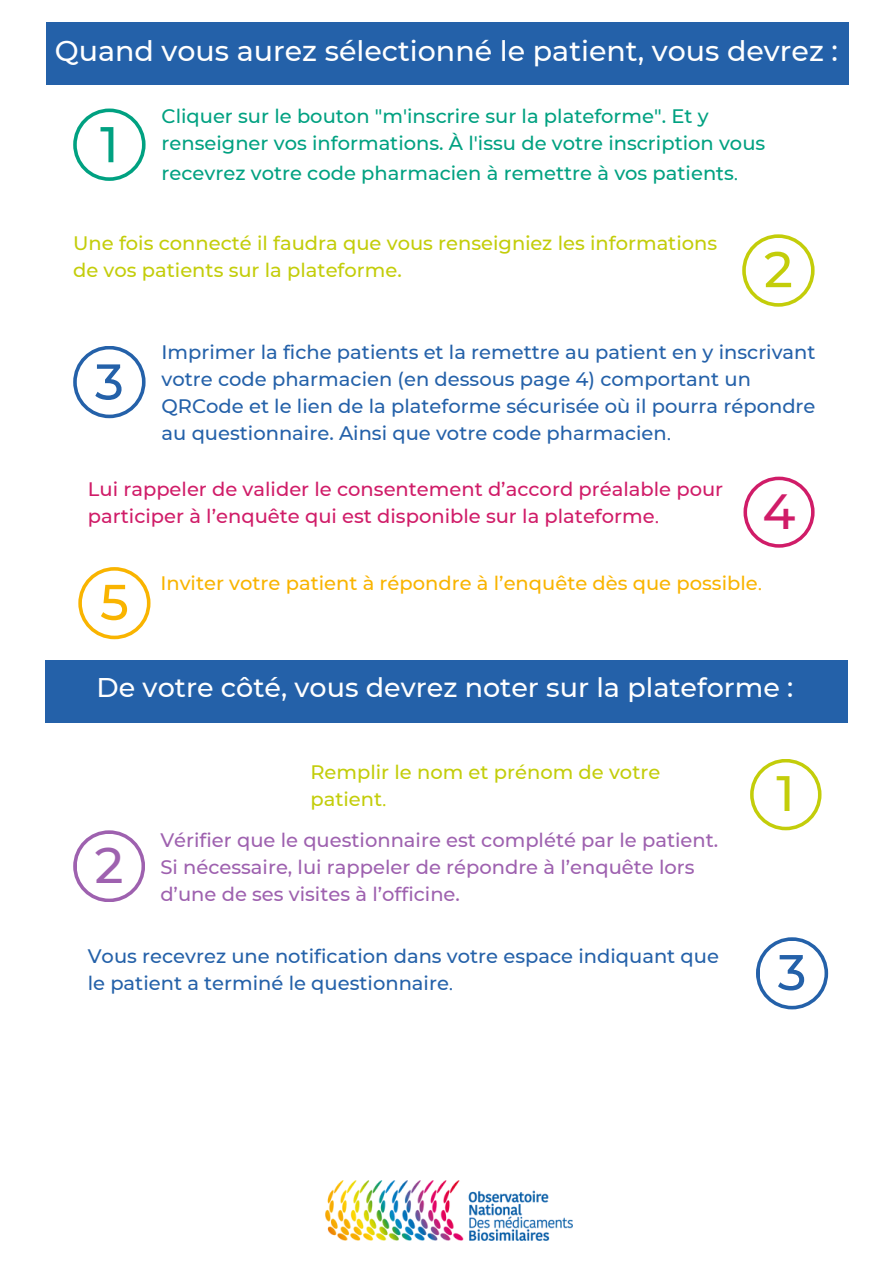
<style>
.page{position:relative;width:893px;height:1264px;background:#fff}
.page>*{position:absolute;margin:0;border:0;box-sizing:border-box;transform-origin:0 0}
.t1{font:500 50.25px "Montserrat";color:#2461a9}
.t2{font:500 50.25px "Montserrat";color:#c3cd0a}
.t3{font:500 50.25px "Montserrat";color:#00a181}
.t4{font:500 50.1px "Montserrat";color:#f9b400}
.t5{font:500 50.1px "Montserrat";color:#2461a9}
.t6{font:500 49.8px "Montserrat";color:#9e61af}
.t7{font:500 49.5px "Montserrat";color:#c3cd0a}
.t8{font:500 49.35px "Montserrat";color:#d01c68}
.t9{font:500 28.5px "Montserrat";color:#fff}
.t10{font:500 27px "Montserrat";color:#fff}
.t11{font:500 19.5px/27px "Montserrat";color:#2461a9}
.t12{font:500 19.5px/27.3px "Montserrat";color:#00a181}
.t13{font:500 19.5px/27px "Montserrat";color:#9e61af}
.t14{font:500 19.5px/27px "Montserrat";color:#c3cd0a}
.t15{font:500 19.5px/27px "Montserrat";color:#d01c68}
.t16{font:500 19.5px "Montserrat";color:#f9b400}
.s1{font-family:"Avenir";font-size:21.75px}
.s2{font-family:"Avenir";font-size:21px}
.s3{font-family:"Minion Pro";font-weight:400}
</style>
<div class="page">
<img style="left:325px;top:1180px;width:248px;height:60px">
<svg style="left:73px;top:346px;width:72px;height:72px"></svg>
<div style="left:77px;top:349px;width:65px;height:65px;background:#fff;border-radius:50%"></div>
<svg style="left:743px;top:476px;width:71px;height:71px"></svg>
<div style="left:747px;top:480px;width:64px;height:64px;background:#fff;border-radius:50%"></div>
<svg style="left:78px;top:567px;width:72px;height:72px"></svg>
<div style="left:82px;top:570px;width:65px;height:65px;background:#fff;border-radius:50%"></div>
<svg style="left:750px;top:759px;width:71px;height:71px"></svg>
<div style="left:753px;top:762px;width:64px;height:64px;background:#fff;border-radius:50%"></div>
<svg style="left:756px;top:937px;width:72px;height:72px"></svg>
<div style="left:759px;top:940px;width:65px;height:65px;background:#fff;border-radius:50%"></div>
<svg style="left:73px;top:830px;width:72px;height:72px"></svg>
<div style="left:77px;top:833px;width:64px;height:65px;background:#fff;border-radius:50%"></div>
<div style="left:47px;top:22px;width:801px;height:62px;background:#2461a9"></div>
<div style="left:45px;top:660px;width:802px;height:62px;background:#2461a9"></div>
<svg style="left:742px;top:234px;width:72px;height:73px"></svg>
<div style="left:745px;top:238px;width:66px;height:65px;background:#fff;border-radius:50%"></div>
<svg style="left:73px;top:108px;width:72px;height:73px"></svg>
<div style="left:77px;top:112px;width:65px;height:65px;background:#fff;border-radius:50%"></div>
<h3 class="t9" style="left:55px;top:33px;width:784px">Quand vous aurez sélectionné le patient, vous devrez :</h3>
<h1 class="t3" style="left:100px;top:114px;width:20px">1</h1>
<p class="t12" style="left:162px;top:102px;width:605px">Cliquer sur le bouton "m'insc<span class="s1">r</span>ire sur la plateforme". Et y renseigner vos informations. À l'issu de votre inscription vous</p>
<p class="t12" style="left:162px;top:159px;width:578px">recevrez votre code pharmacien à remettre à vos patien<span class="s2">t</span>s<span class="s3">.</span></p>
<p class="t14" style="left:73px;top:229px;width:645px">Une fois connecté il faudra que vous renseign<span class="s2">i</span>ez les informations de vos patients sur la plateforme.</p>
<h1 class="t2" style="left:764px;top:238px;width:30px">2</h1>
<h1 class="t1" style="left:95px;top:351px;width:30px">3</h1>
<p class="t11" style="left:162px;top:339px;width:655px">Imprimer la fiche patients et la remettre au patient en y inscrivant votre code pharmacien (en dessous page 4) comportant un QRCode et le lien de la plateforme sécurisée où il pourra répondre au questionnaire. Ainsi que votre code pharmacien<span class="s3">.</span></p>
<p class="t15" style="left:88px;top:475px;width:636px">Lui rappeler de valider le consentement d’accord préalable pour participer à l’enquête qui est disponible sur la plateforme<span class="s3">.</span></p>
<h3 class="t8" style="left:762px;top:481px;width:34px">4</h3>
<h2 class="t4" style="left:100px;top:571px;width:30px">5</h2>
<p class="t16" style="left:160px;top:571px;width:603px">Inviter votre patient à répondre à l’enquête dès que possible<span class="s3">.</span></p>
<h3 class="t10" style="left:96px;top:671px;width:698px">De votre côté, vous devrez noter sur la plateforme :</h3>
<h3 class="t6" style="left:95px;top:834px;width:30px">2</h3>
<p class="t14" style="left:310px;top:758px;width:351px">Remplir le nom et prénom de votre patient<span class="s3">.</span></p>
<p class="t13" style="left:160px;top:827px;width:559px">Vérifier que le questionnaire est complété par le patient.<br>Si nécessaire, lui rappeler de répondre à l’enquête lors d’une de ses visites à l’officine.</p>
<p class="t11" style="left:88px;top:942px;width:632px">Vous recevrez une notification dans votre espace indiquant que le patient a terminé le questionnaire<span class="s3">.</span></p>
<h3 class="t7" style="left:776px;top:763px;width:20px">1</h3>
<h2 class="t5" style="left:777px;top:941px;width:30px">3</h2>
</div>
